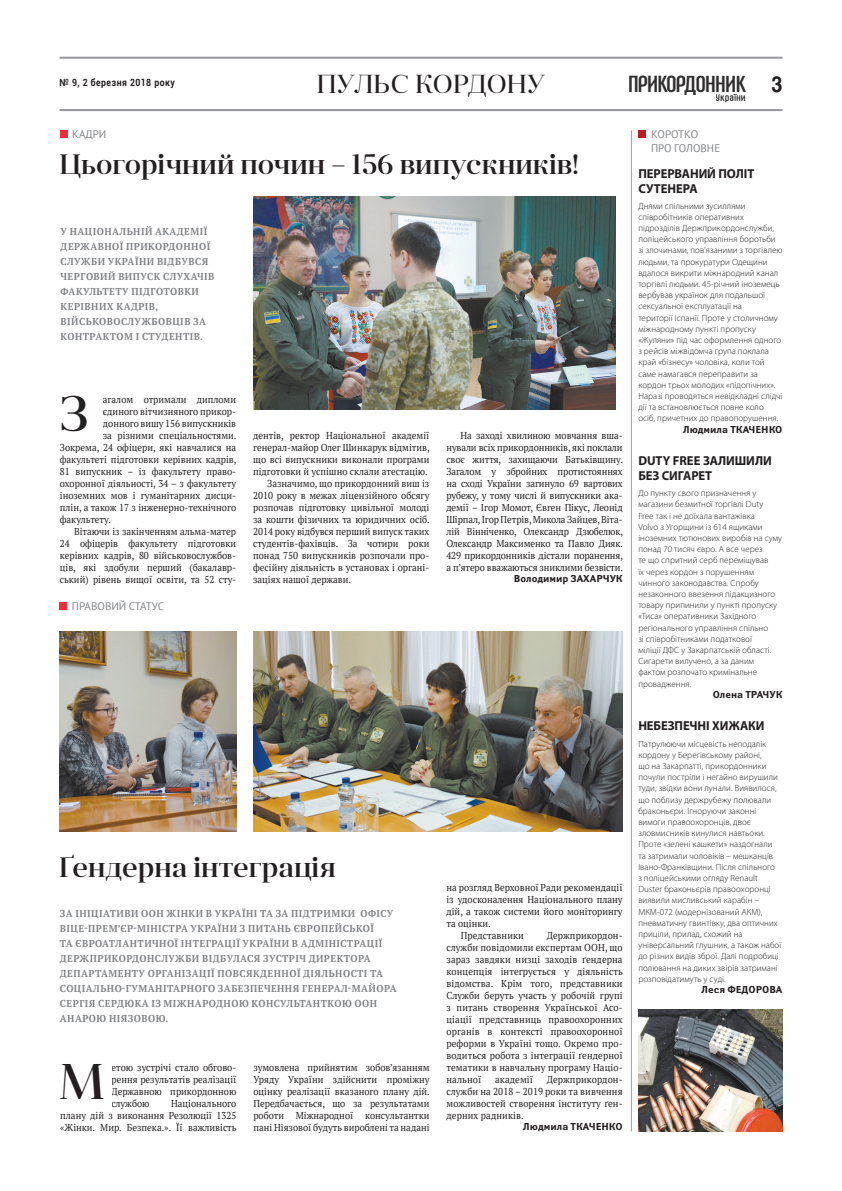
<style>
.page{position:relative;width:842px;height:1191px;background:#fff}
.page>*{position:absolute;margin:0;border:0;box-sizing:border-box;transform-origin:0 0}
.t1{font:500 50px "Anglecia Pro Display";color:#231f20;scale:.96 1}
.t2{font:500 28px "Anglecia Pro Display";color:#231f20}
.t3{font:26px "Anglecia Pro Display";letter-spacing:.02em;color:#231f20}
.t4{font:23.4px "Method";letter-spacing:-.05em;color:#312f30;scale:1.08 1}
.t5{font:700 13px/15px "Myriad Pro";letter-spacing:-.005em;color:#231f20}
.t6{font:11px/14px "PT Sans";color:#808285}
.t7{font:10.1px "Method";color:#312f30;scale:1.08 1}
.t8{font:10px/12px "PT Serif";color:#231f20;text-align:justify;scale:.93 1}
.t9{font:700 10px/15px "PT Serif";letter-spacing:.05em;color:#808285;scale:.95 1}
.t10{font:700 10px "Yanus C";color:#231f20}
.t11{font:700 10px "Roboto";letter-spacing:.05em;color:#231f20;scale:.87 1}
.t12{font:9.2px "Method";color:#231f20;scale:1.08 1}
.t13{font:300 9px/11.2px "Myriad Pro";letter-spacing:.005em;color:#231f20}
.s1{font-family:"Helios";font-weight:700;font-size:22px;color:#231f20}
.s2{font-size:10.5px}
</style>
<div class="page">
<hr style="left:60px;top:57px;width:722px;height:2px;background:#95979a">
<hr style="left:60px;top:109px;width:722px;height:2px;background:#95979a">
<div style="left:639px;top:131px;width:7px;height:7px;background:#b62024"></div>
<hr style="left:631px;top:130px;width:1px;height:1001px;background:#9d9fa2">
<div style="left:60px;top:130px;width:8px;height:8px;background:#ee2f3b"></div>
<div style="left:60px;top:602px;width:7px;height:8px;background:#ee2f3b"></div>
<img style="left:60px;top:631px;width:176px;height:200px">
<img style="left:253px;top:631px;width:370px;height:200px">
<img style="left:253px;top:197px;width:362px;height:213px">
<img style="left:638px;top:1010px;width:144px;height:121px">
<h3 class="t3" style="left:317px;top:67px;width:230px">ПУЛЬС КОРДОНУ</h3>
<p class="t11" style="left:60px;top:75px;width:134px">№ 9, 2 березня 2018 року</p>
<h3 class="t4" style="left:628px;top:72px;width:145px">ПРИКОРДОННИК <span class="s1">3</span></h3>
<p class="t7" style="left:716px;top:93px;width:30px">Укра<span class="s2">i</span>ни</p>
<p class="t12" style="left:733px;top:87px;width:6px">..</p>
<p class="t6" style="left:72px;top:127px;width:36px">КАДРИ</p>
<h2 class="t2" style="left:60px;top:146px;width:520px">Цьогорічний почин – 156 випускників!</h2>
<p class="t9" style="left:61px;top:224px;width:163px">У НАЦІОНАЛЬНІЙ АКАДЕМІЇ<br>ДЕРЖАВНОЇ ПРИКОРДОННОЇ<br>СЛУЖБИ УКРАЇНИ ВІДБУВСЯ<br>ЧЕРГОВИЙ ВИПУСК СЛУХАЧІВ<br>ФАКУЛЬТЕТУ ПІДГОТОВКИ<br>КЕРІВНИХ КАДРІВ,<br>ВІЙСЬКОВОСЛУЖБОВЦІВ ЗА<br>КОНТРАКТОМ І СТУДЕНТІВ.</p>
<h1 class="t1" style="left:60px;top:381px;width:32px">З</h1>
<p class="t8" style="left:103px;top:393px;width:145px">агалом отримали дипломи</p>
<p class="t8" style="left:103px;top:405px;width:145px">єдиного вітчизняного прикор-</p>
<p class="t8" style="left:103px;top:417px;width:145px">донного вишу 156 випускників</p>
<p class="t8" style="left:103px;top:429px;width:145px">за різними спеціальностями.</p>
<p class="t8" style="left:60px;top:441px;width:191px">Зокрема, 24 офіцери, які навчалися на</p>
<p class="t8" style="left:60px;top:453px;width:191px">факультеті підготовки керівних кадрів,</p>
<p class="t8" style="left:60px;top:465px;width:191px">81 випускник – із факультету право-</p>
<p class="t8" style="left:60px;top:477px;width:191px">охоронної діяльності, 34 – з факультету</p>
<p class="t8" style="left:60px;top:489px;width:191px">іноземних мов і гуманітарних дисци-</p>
<p class="t8" style="left:60px;top:501px;width:191px">плін, а також 17 з інженерно-технічного</p>
<p class="t8" style="left:60px;top:513px;width:57px">факультету.</p>
<p class="t8" style="left:74px;top:525px;width:176px">Вітаючи із закінченням альма-матер</p>
<p class="t8" style="left:60px;top:537px;width:191px">24 офіцерів факультету підготовки</p>
<p class="t8" style="left:60px;top:549px;width:191px">керівних кадрів, 80 військовослужбов-</p>
<p class="t8" style="left:60px;top:561px;width:191px">ців, які здобули перший (бакалавр-</p>
<p class="t8" style="left:60px;top:573px;width:191px">ський) рівень вищої освіти, та 52 сту-</p>
<p class="t6" style="left:72px;top:599px;width:94px">ПРАВОВИЙ СТАТУС</p>
<p class="t8" style="left:253px;top:429px;width:191px">дентів, ректор Національної академії</p>
<p class="t8" style="left:253px;top:441px;width:191px">генерал-майор Олег Шинкарук відмітив,</p>
<p class="t8" style="left:253px;top:453px;width:191px">що всі випускники виконали програми</p>
<p class="t8" style="left:253px;top:465px;width:189px">підготовки й успішно склали атестацію.</p>
<p class="t8" style="left:267px;top:477px;width:176px">Зазначимо, що прикордонний виш із</p>
<p class="t8" style="left:253px;top:489px;width:191px">2010 року в межах ліцензійного обсягу</p>
<p class="t8" style="left:253px;top:501px;width:191px">розпочав підготовку цивільної молоді</p>
<p class="t8" style="left:253px;top:513px;width:191px">за кошти фізичних та юридичних осіб.</p>
<p class="t8" style="left:253px;top:525px;width:191px">2014 року відбувся перший випуск таких</p>
<p class="t8" style="left:253px;top:537px;width:191px">студентів-фахівців. За чотири роки</p>
<p class="t8" style="left:253px;top:549px;width:191px">понад 750 випускників розпочали про-</p>
<p class="t8" style="left:253px;top:561px;width:191px">фесійну діяльність в установах і органі-</p>
<p class="t8" style="left:253px;top:573px;width:107px">заціях нашої держави.</p>
<p class="t8" style="left:446px;top:429px;width:191px;text-indent:14px">На заході хвилиною мовчання вша&shy;нували всіх прикордонників, які поклали своє життя, захищаючи Батьківщину.<br>Загалом у збройних протистояннях на сході України загинуло 69 вартових рубежу, у тому числі й випускники ака&shy;демії – Ігор Момот, Євген Пікус, Леонід Шірпал, Ігор Петрів, Микола Зайцев, Віта&shy;лій Вінніченко, Олександр Дзюбелюк, Олександр Максименко та Павло Дияк.<br>429 прикордонників дістали поранення, а п’ятеро вважаються зниклими безвісти.</p>
<p class="t10" style="left:514px;top:573px;width:110px">Во лодимир ЗАХАРЧУК</p>
<h2 class="t2" style="left:60px;top:848px;width:278px">Ґендерна інтеграція</h2>
<p class="t9" style="left:60px;top:905px;width:356px">ЗА ІНІЦІАТИВИ ООН ЖІНКИ В УКРАЇНІ ТА ЗА ПІДТРИМКИ ОФІСУ ВІЦЕ-ПРЕМ’ЄР-МІНІСТРА УКРАЇНИ З ПИТАНЬ ЄВРОПЕЙСЬКОЇ<br>ТА ЄВРОАТЛАНТИЧНОЇ ІНТЕГРАЦІЇ УКРАЇНИ В АДМІНІСТРАЦІЇ ДЕРЖПРИКОРДОНСЛУЖБИ ВІДБУЛАСЯ ЗУСТРІЧ ДИРЕКТОРА ДЕПАРТАМЕНТУ ОРГАНІЗАЦІЇ ПОВСЯКДЕННОЇ ДІЯЛЬНОСТІ ТА СОЦІАЛЬНО-ГУМАНІТАРНОГО ЗАБЕЗПЕЧЕННЯ ГЕНЕРАЛ-МАЙОРА СЕРГІЯ СЕРДЮКА ІЗ МІЖНАРОДНОЮ КОНСУЛЬТАНТКОЮ ООН АНАРОЮ НІЯЗОВОЮ.</p>
<p class="t8" style="left:111px;top:1061px;width:136px">етою зустрічі стало обгово&shy;рення результатів реалізації Державною прикордонною службою</p>
<h1 class="t1" style="left:60px;top:1048px;width:48px">М</h1>
<p class="t8" style="left:60px;top:1097px;width:191px;text-indent:111px">Національного плану дій з виконання Резолюції 1325 «Жінки. Мир. Безпека.». Її важливість</p>
<p class="t8" style="left:253px;top:1061px;width:191px">зумовлена прийнятим зобов’язанням Уряду України здійснити проміжну оцінку реалізації вказаного плану дій.<br>Передбачається, що за результатами роботи Міжнародної консультантки пані Ніязової будуть вироблені та надані</p>
<p class="t8" style="left:446px;top:881px;width:191px">на розгляд Верховної Ради рекомендації</p>
<p class="t8" style="left:446px;top:893px;width:191px">із удосконалення Національного плану</p>
<p class="t8" style="left:446px;top:905px;width:191px">дій, а також системи його моніторингу</p>
<p class="t8" style="left:446px;top:917px;width:49px">та оцінки.</p>
<p class="t8" style="left:461px;top:929px;width:70px">Представники</p>
<p class="t8" style="left:446px;top:929px;width:191px;text-indent:100px">Держприкордон&shy;служби повідомили експертам ООН, що зараз завдяки низці заходів ґендерна концепція інтегрується у діяльність відомства. Крім того, представники Служби беруть участь у робочій групі з питань створення Української Асо&shy;ціації представниць правоохоронних органів в контексті правоохоронної реформи в Україні тощо. Окремо про&shy;водиться робота з інтеграції ґендерної тематики в навчальну програму Націо&shy;нальної</p>
<p class="t8" style="left:495px;top:1073px;width:42px">академії</p>
<p class="t8" style="left:446px;top:1073px;width:191px;text-indent:100px">Держприкордон&shy;служби на 2018 – 2019 роки та вивчення можливостей створення інституту ґен&shy;дерних радників.</p>
<p class="t10" style="left:523px;top:1120px;width:101px">Людмила ТКАЧЕНКО</p>
<p class="t6" style="left:651px;top:127px;width:71px">КОРОТКО<br>ПРО ГОЛОВНЕ</p>
<h3 class="t5" style="left:638px;top:165px;width:118px">ПЕРЕРВАНИЙ ПОЛІТ<br>СУТЕНЕРА</h3>
<p class="t13" style="left:638px;top:200px;width:146px">Днями спільними зусиллями співробітників оперативних підрозділів Держприкордонслужби, поліцейського управління боротьби зі злочинами, пов’язаними з торгівлею людьми, та прокуратури Одещини вдалося викрити міжнародний канал торгівлі людьми. 45-річний іноземець вербував українок для подальшої сексуальної експлуатації на<br>території Іспанії. Проте у столичному міжнародному пункті пропуску «Жуляни» під час оформлення одного з рейсів міжвідомча група поклала край «бізнесу» чоловіка, коли той саме намагався переправити за кордон трьох молодих «підопічних».<br>Наразі проводяться невідкладні слідчі дії та встановлюється повне коло осіб, причетних до правопорушення.</p>
<p class="t10" style="left:683px;top:423px;width:101px">Людмила ТКАЧЕНКО</p>
<h3 class="t5" style="left:638px;top:453px;width:135px">DUTY FREE ЗАЛИШИЛИ<br>БЕЗ СИГАРЕТ</h3>
<p class="t13" style="left:638px;top:487px;width:145px">До пункту свого призначення у магазини безмитної торгівлі Duty<br>Free так і не доїхала вантажівка<br>Volvo з Угорщини із 614 ящиками іноземних тютюнових виробів на суму понад 70 тисяч євро. А все через<br>те що спритний серб переміщував<br>їх через кордон з порушенням чинного законодавства. Спробу незаконного ввезення підакцизного товару припинили у пункті пропуску «Тиса» оперативники Західного регіонального управління спільно<br>зі співробітниками податкової<br>міліції ДФС у Закарпатській області.<br>Сигарети вилучено, а за даним фактом розпочато кримінальне провадження.</p>
<p class="t10" style="left:713px;top:688px;width:71px">Олена ТРАЧУК</p>
<h3 class="t5" style="left:638px;top:718px;width:128px">НЕБЕЗПЕЧНІ ХИЖАКИ</h3>
<p class="t13" style="left:638px;top:738px;width:144px">Патрулюючи місцевість неподалік кордону у Берегівському районі,<br>що на Закарпатті, прикордонники почули постріли і негайно вирушили туди, звідки вони лунали. Виявилося, що поблизу держрубежу полювали браконьєри. Ігноруючи законні вимоги правоохоронців, двоє зловмисників кинулися навтьоки.<br>Проте «зелені кашкети» наздогнали та затримали чоловіків – мешканців Івано-Франківщини. Після спільного<br>з поліцейськими огляду Renault Duster браконьєрів правоохоронці виявили мисливський карабін – МКМ-072 (модернізований АКМ), пневматичну гвинтівку, два оптичних приціли, прилад, схожий на універсальний глушник, а також набої до різних видів зброї. Далі подробиці полювання на диких звірів затримані розповідатимуть у суді.</p>
<p class="t10" style="left:701px;top:983px;width:82px">Л еся ФЕДОРОВА</p>
</div>
